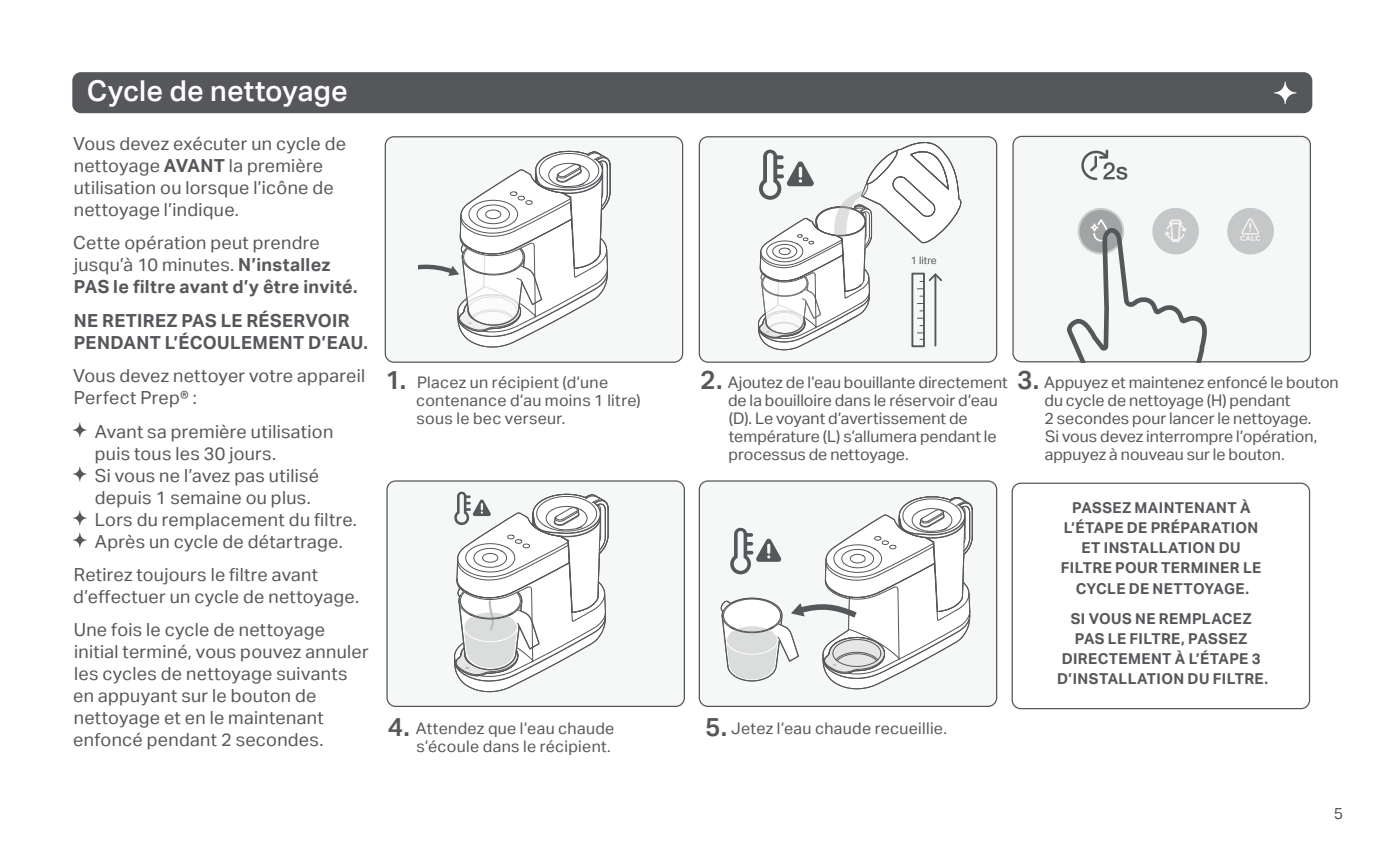
<style>
.page{position:relative;width:1384px;height:851px;background:#fff}
.page>*{position:absolute;margin:0;border:0;box-sizing:border-box;transform-origin:0 0}
.t1{font:500 28.8px "Aktiv Grotesk";color:#fff}
.t2{font:600 26px "Aktiv Grotesk";color:#55575a}
.t3{font:18px/22px "Aktiv Grotesk";letter-spacing:.015em;color:#55575a}
.t4{font:700 18px/22px "Aktiv Grotesk";letter-spacing:.02em;color:#55575a}
.t5{font:16px/18px "Aktiv Grotesk";letter-spacing:.005em;color:#55575a}
.t6{font:700 15px/20.2px "Aktiv Grotesk";letter-spacing:.03em;color:#55575a;text-align:center}
.t7{font:10.4px "Aktiv Grotesk";color:#55575a}
.s1{font-weight:700}
</style>
<div class="page">
<div style="left:385px;top:137px;width:297px;height:225px;background:#f6f7f7;border-radius:9px"></div>
<div style="left:384px;top:136px;width:299px;height:227px;border:1px solid #55575a;border-radius:9px"></div>
<div style="left:1013px;top:136px;width:297px;height:226px;background:#f6f7f7;border-radius:9px"></div>
<div style="left:1012px;top:136px;width:298px;height:226px;border:1px solid #55575a;border-radius:9px"></div>
<div style="left:387px;top:481px;width:297px;height:225px;background:#f6f7f7;border-radius:9px"></div>
<div style="left:386px;top:480px;width:299px;height:227px;border:1px solid #55575a;border-radius:9px"></div>
<div style="left:699px;top:481px;width:297px;height:225px;background:#f6f7f7;border-radius:9px"></div>
<div style="left:698px;top:480px;width:299px;height:227px;border:1px solid #55575a;border-radius:9px"></div>
<div style="left:699px;top:137px;width:297px;height:225px;background:#f6f7f7;border-radius:9px"></div>
<div style="left:698px;top:136px;width:299px;height:227px;border:1px solid #55575a;border-radius:9px"></div>
<svg style="left:73px;top:422px;width:14px;height:15px"></svg>
<svg style="left:73px;top:466px;width:14px;height:15px"></svg>
<svg style="left:73px;top:510px;width:14px;height:15px"></svg>
<svg style="left:73px;top:532px;width:14px;height:15px"></svg>
<div style="left:72px;top:72px;width:1240px;height:41px;background:#55575a;border-radius:9px"></div>
<svg style="left:1274px;top:82px;width:22px;height:22px"></svg>
<svg style="left:419px;top:151px;width:191px;height:196px"></svg>
<svg style="left:454px;top:491px;width:154px;height:201px"></svg>
<svg style="left:720px;top:496px;width:252px;height:193px"></svg>
<svg style="left:757px;top:137px;width:206px;height:213px"></svg>
<svg style="left:1227px;top:208px;width:46px;height:46px"></svg>
<svg style="left:1064px;top:208px;width:144px;height:154px"></svg>
<svg style="left:1081px;top:149px;width:46px;height:31px"></svg>
<div style="left:1011px;top:482px;width:299px;height:227px;border:1px solid #55575a;border-radius:9px"></div>
<h1 class="t1" style="left:87px;top:74px;width:263px">Cycle de nettoyage</h1>
<p class="t3" style="left:73px;top:132px;width:274px">Vous devez exécuter un cycle de nettoyage <span class="s1">AVANT</span> la première utilisation ou lorsque l’icône de nettoyage l’indique.</p>
<p class="t3" style="left:73px;top:232px;width:286px">Cette opération peut prendre jusqu’à 10 minutes. <span class="s1">N’installez<br>PAS le filtre avant d’y être invité.</span></p>
<p class="t4" style="left:74px;top:309px;width:295px">NE RETIREZ PAS LE RÉSERVOIR<br>PENDANT L’ÉCOULEMENT D’EAU.</p>
<p class="t3" style="left:73px;top:364px;width:293px">Vous devez nettoyer votre appareil<br>Perfect Prep® :</p>
<p class="t3" style="left:95px;top:420px;width:263px">Avant sa première utilisation puis tous les 30 jours.<br>Si vous ne l’avez pas utilisé depuis 1 semaine ou plus.<br>Lors du remplacement du filtre.<br>Après un cycle de détartrage.</p>
<p class="t3" style="left:73px;top:563px;width:287px">Retirez toujours le filtre avant d’effectuer un cycle de nettoyage.</p>
<p class="t3" style="left:73px;top:618px;width:297px">Une fois le cycle de nettoyage initial terminé, vous pouvez annuler les cycles de nettoyage suivants en appuyant sur le bouton de nettoyage et en le maintenant enfoncé pendant 2 secondes.</p>
<h2 class="t2" style="left:385px;top:365px;width:22px">1.</h2>
<p class="t5" style="left:416px;top:373px;width:226px">Placez un récipient (d’une contenance d’au moins 1 litre) sous le bec verseur.</p>
<p class="t7" style="left:910px;top:254px;width:28px">1 litre</p>
<h2 class="t2" style="left:700px;top:365px;width:24px">2.</h2>
<h2 class="t2" style="left:1017px;top:365px;width:24px">3.</h2>
<p class="t5" style="left:727px;top:373px;width:281px">Ajoutez de l’eau bouillante directement de la bouilloire dans le réservoir d’eau (D). Le voyant d’avertissement de température (L) s’allumera pendant le processus de nettoyage.</p>
<p class="t5" style="left:1044px;top:373px;width:296px">Appuyez et maintenez enfoncé le bouton du cycle de nettoyage (H) pendant<br>2 secondes pour lancer le nettoyage.<br>Si vous devez interrompre l’opération, appuyez à nouveau sur le bouton.</p>
<p class="t6" style="left:1060px;top:497px;width:202px">PASSEZ MAINTENANT À<br>L’ÉTAPE DE PRÉPARATION<br>ET INSTALLATION DU<br>FILTRE POUR TERMINER LE<br>CYCLE DE NETTOYAGE.</p>
<p class="t6" style="left:1057px;top:608px;width:213px">SI VOUS NE REMPLACEZ<br>PAS LE FILTRE, PASSEZ<br>DIRECTEMENT À L’ÉTAPE 3<br>D’INSTALLATION DU FILTRE.</p>
<h2 class="t2" style="left:388px;top:711px;width:23px">4.</h2>
<h2 class="t2" style="left:705px;top:711px;width:23px">5.</h2>
<p class="t5" style="left:416px;top:719px;width:200px">Attendez que l’eau chaude s’écoule dans le récipient.</p>
<p class="t5" style="left:731px;top:719px;width:217px">Jetez l’eau chaude recueillie.</p>
<p class="t5" style="left:1333px;top:804px;width:11px">5</p>
</div>
